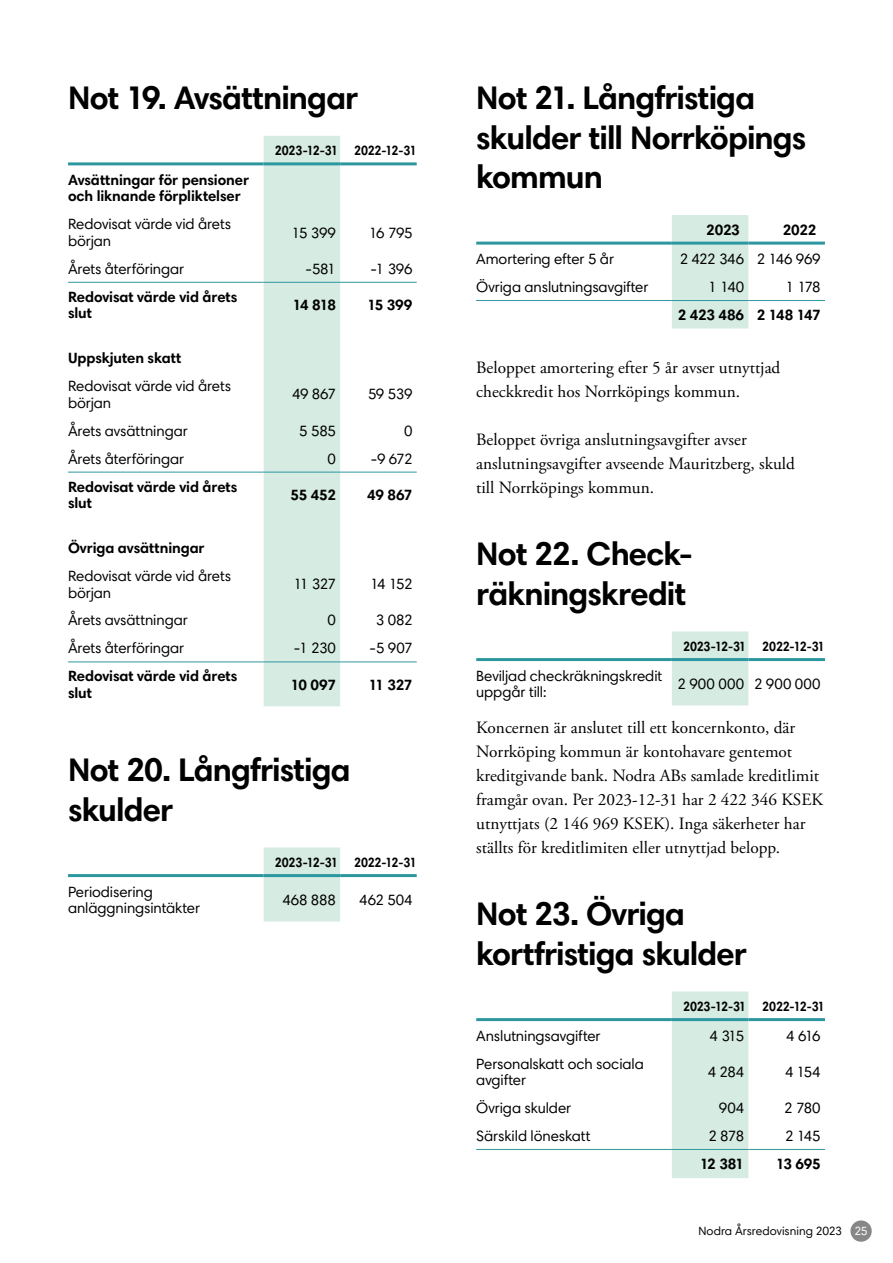
<style>
.page{position:relative;width:893px;height:1263px;background:#fff}
.page>*{position:absolute;margin:0;border:0;box-sizing:border-box;transform-origin:0 0}
.Rubrik_3__H3{font:700 33px/39.6px "Harmonia Sans Std";letter-spacing:-.025em;color:#000}
.Brödtext_inget_avstånd_före__p{font:17.25px/24px "Adobe Garamond Pro";color:#000}
.Brödtext__p{font:17.25px/24px "Adobe Garamond Pro";color:#000}
.Tabell_vänster{font:15px/16.5px "Harmonia Sans Std";letter-spacing:-.005em;color:#000}
.Tabellhuvud_vänster{font:700 15px/16.5px "Harmonia Sans Std";letter-spacing:-.005em;color:#000}
.Tabell_höger{font:15px "Harmonia Sans Std";letter-spacing:-.02em;color:#000}
.Tabellhuvud_höger{font:700 15px "Harmonia Sans Std";letter-spacing:-.02em;color:#000}
.Tabellhuvud_vänster-2{font:700 13.5px "Harmonia Sans Std";letter-spacing:-.015em;color:#000;scale:.9 1}
.t1{font:12px "Harmonia Sans Std";color:#000}
.s1{color:#fff}
</style>
<div class="page">
<div style="left:850px;top:1220px;width:22px;height:22px;background:#878787;border-radius:50%"></div>
<div style="left:672px;top:215px;width:76px;height:113px;background:#d6ebe2"></div>
<hr style="left:476px;top:300px;width:196px;height:1px;background:#2d979f">
<hr style="left:672px;top:300px;width:76px;height:1px;background:#2d979f">
<hr style="left:748px;top:300px;width:77px;height:1px;background:#2d979f">
<hr style="left:476px;top:242px;width:196px;height:3px;background:#2d979f">
<hr style="left:672px;top:242px;width:76px;height:3px;background:#2d979f">
<hr style="left:748px;top:242px;width:77px;height:3px;background:#2d979f">
<div style="left:672px;top:631px;width:76px;height:74px;background:#d6ebe2"></div>
<hr style="left:476px;top:658px;width:196px;height:3px;background:#2d979f">
<hr style="left:672px;top:658px;width:76px;height:3px;background:#2d979f">
<hr style="left:748px;top:658px;width:77px;height:3px;background:#2d979f">
<div style="left:672px;top:991px;width:76px;height:187px;background:#d6ebe2"></div>
<hr style="left:476px;top:1149px;width:196px;height:1px;background:#2d979f">
<hr style="left:672px;top:1149px;width:76px;height:1px;background:#2d979f">
<hr style="left:748px;top:1149px;width:77px;height:1px;background:#2d979f">
<hr style="left:476px;top:1018px;width:196px;height:3px;background:#2d979f">
<hr style="left:672px;top:1018px;width:76px;height:3px;background:#2d979f">
<hr style="left:748px;top:1018px;width:77px;height:3px;background:#2d979f">
<div style="left:264px;top:136px;width:76px;height:570px;background:#d6ebe2"></div>
<hr style="left:68px;top:282px;width:196px;height:1px;background:#2d979f">
<hr style="left:264px;top:282px;width:76px;height:1px;background:#2d979f">
<hr style="left:340px;top:282px;width:77px;height:1px;background:#2d979f">
<hr style="left:68px;top:162px;width:196px;height:3px;background:#2d979f">
<hr style="left:264px;top:162px;width:76px;height:3px;background:#2d979f">
<hr style="left:340px;top:162px;width:77px;height:3px;background:#2d979f">
<hr style="left:68px;top:472px;width:196px;height:1px;background:#2d979f">
<hr style="left:264px;top:472px;width:76px;height:1px;background:#2d979f">
<hr style="left:340px;top:472px;width:77px;height:1px;background:#2d979f">
<hr style="left:68px;top:661px;width:196px;height:1px;background:#2d979f">
<hr style="left:264px;top:661px;width:76px;height:1px;background:#2d979f">
<hr style="left:340px;top:661px;width:77px;height:1px;background:#2d979f">
<div style="left:264px;top:847px;width:76px;height:74px;background:#d6ebe2"></div>
<hr style="left:68px;top:874px;width:196px;height:3px;background:#2d979f">
<hr style="left:264px;top:874px;width:76px;height:3px;background:#2d979f">
<hr style="left:340px;top:874px;width:77px;height:3px;background:#2d979f">
<h3 class="Rubrik_3__H3" style="left:68px;top:77px;width:292px">Not 19. Avsättningar</h3>
<p class="Tabellhuvud_vänster-2" style="left:275px;top:142px;width:72px">2023-12-31</p>
<p class="Tabellhuvud_vänster-2" style="left:354px;top:142px;width:71px">2022-12-31</p>
<p class="Tabellhuvud_vänster" style="left:68px;top:171px;width:183px">Avsättningar för pensioner och liknande förpliktelser</p>
<p class="Tabell_vänster" style="left:68px;top:216px;width:164px">Redovisat värde vid årets början</p>
<p class="Tabell_höger" style="left:292px;top:223px;width:46px">15 399</p>
<p class="Tabell_höger" style="left:369px;top:223px;width:45px">16 795</p>
<p class="Tabell_vänster" style="left:68px;top:260px;width:118px">Årets återföringar</p>
<p class="Tabell_höger" style="left:305px;top:259px;width:32px">-581</p>
<p class="Tabell_höger" style="left:370px;top:259px;width:44px">-1 396</p>
<p class="Tabellhuvud_vänster" style="left:68px;top:288px;width:171px">Redovisat värde vid årets slut</p>
<p class="Tabellhuvud_höger" style="left:293px;top:295px;width:45px">14 818</p>
<p class="Tabellhuvud_höger" style="left:367px;top:295px;width:47px">15 399</p>
<p class="Tabellhuvud_vänster" style="left:68px;top:350px;width:115px">Uppskjuten skatt</p>
<p class="Tabell_vänster" style="left:68px;top:378px;width:164px">Redovisat värde vid årets början</p>
<p class="Tabell_höger" style="left:292px;top:385px;width:45px">49 867</p>
<p class="Tabell_höger" style="left:368px;top:385px;width:46px">59 539</p>
<p class="Tabell_vänster" style="left:68px;top:422px;width:121px">Årets avsättningar</p>
<p class="Tabell_höger" style="left:299px;top:421px;width:38px">5 585</p>
<p class="Tabell_höger" style="left:404px;top:421px;width:10px">0</p>
<p class="Tabell_vänster" style="left:68px;top:450px;width:118px">Årets återföringar</p>
<p class="Tabell_höger" style="left:327px;top:449px;width:10px">0</p>
<p class="Tabell_höger" style="left:370px;top:449px;width:44px">-9 672</p>
<p class="Tabellhuvud_vänster" style="left:68px;top:478px;width:171px">Redovisat värde vid årets slut</p>
<p class="Tabellhuvud_höger" style="left:290px;top:485px;width:47px">55 452</p>
<p class="Tabellhuvud_höger" style="left:367px;top:485px;width:47px">49 867</p>
<p class="Tabellhuvud_vänster" style="left:68px;top:539px;width:138px">Övriga avsättningar</p>
<p class="Tabell_vänster" style="left:68px;top:567px;width:164px">Redovisat värde vid årets början</p>
<p class="Tabell_höger" style="left:294px;top:575px;width:44px">11 327</p>
<p class="Tabell_höger" style="left:370px;top:575px;width:44px">14 152</p>
<p class="Tabell_vänster" style="left:68px;top:612px;width:121px">Årets avsättningar</p>
<p class="Tabell_höger" style="left:327px;top:611px;width:10px">0</p>
<p class="Tabell_höger" style="left:376px;top:611px;width:38px">3 082</p>
<p class="Tabell_vänster" style="left:68px;top:640px;width:118px">Årets återföringar</p>
<p class="Tabell_höger" style="left:294px;top:639px;width:44px">-1 230</p>
<p class="Tabell_höger" style="left:369px;top:639px;width:45px">-5 907</p>
<p class="Tabellhuvud_vänster" style="left:68px;top:668px;width:171px">Redovisat värde vid årets slut</p>
<p class="Tabellhuvud_höger" style="left:291px;top:675px;width:47px">10 097</p>
<p class="Tabellhuvud_höger" style="left:369px;top:675px;width:45px">11 327</p>
<h3 class="Rubrik_3__H3" style="left:68px;top:749px;width:284px">Not 20. Långfristiga skulder</h3>
<p class="Tabellhuvud_vänster-2" style="left:275px;top:854px;width:72px">2023-12-31</p>
<p class="Tabellhuvud_vänster-2" style="left:354px;top:854px;width:71px">2022-12-31</p>
<p class="Tabell_vänster" style="left:68px;top:883px;width:134px">Periodisering anläggningsintäkter</p>
<p class="Tabell_höger" style="left:282px;top:890px;width:55px">468 888</p>
<p class="Tabell_höger" style="left:359px;top:890px;width:55px">462 504</p>
<h3 class="Rubrik_3__H3" style="left:476px;top:77px;width:332px">Not 21. Långfristiga skulder till Norrköpings kommun</h3>
<p class="Tabellhuvud_höger" style="left:706px;top:220px;width:35px">2023</p>
<p class="Tabellhuvud_höger" style="left:783px;top:220px;width:35px">2022</p>
<p class="Tabell_vänster" style="left:476px;top:251px;width:139px">Amortering efter 5 år</p>
<p class="Tabell_höger" style="left:680px;top:250px;width:66px">2 422 346</p>
<p class="Tabell_höger" style="left:757px;top:250px;width:65px">2 146 969</p>
<p class="Tabell_vänster" style="left:476px;top:278px;width:174px">Övriga anslutningsavgifter</p>
<p class="Tabell_höger" style="left:709px;top:278px;width:37px">1 140</p>
<p class="Tabell_höger" style="left:786px;top:278px;width:36px">1 178</p>
<p class="Tabellhuvud_höger" style="left:678px;top:305px;width:68px">2 423 486</p>
<p class="Tabellhuvud_höger" style="left:757px;top:305px;width:65px">2 148 147</p>
<p class="Brödtext_inget_avstånd_före__p" style="left:476px;top:356px;width:306px">Beloppet amortering efter 5 år avser utnyttjad checkkredit hos Norrköpings kommun.</p>
<p class="Brödtext__p" style="left:476px;top:428px;width:320px">Beloppet övriga anslutningsavgifter avser anslutningsavgifter avseende Mauritzberg, skuld till Norrköpings kommun.</p>
<h3 class="Rubrik_3__H3" style="left:476px;top:533px;width:219px">Not 22. Check&shy;räkningskredit</h3>
<p class="Tabellhuvud_vänster-2" style="left:683px;top:638px;width:72px">2023-12-31</p>
<p class="Tabellhuvud_vänster-2" style="left:762px;top:638px;width:71px">2022-12-31</p>
<p class="Tabell_vänster" style="left:476px;top:667px;width:188px">Beviljad checkräkningskredit uppgår till:</p>
<p class="Tabell_höger" style="left:678px;top:674px;width:68px">2 900 000</p>
<p class="Tabell_höger" style="left:754px;top:674px;width:68px">2 900 000</p>
<p class="Brödtext_inget_avstånd_före__p" style="left:476px;top:716px;width:348px">Koncernen är anslutet till ett koncernkonto, där Norrköping kommun är kontohavare gentemot kreditgivande bank. Nodra ABs samlade kreditlimit framgår ovan. Per 2023-12-31 har 2 422 346 KSEK utnyttjats (2 146 969 KSEK). Inga säkerheter har ställts för kreditlimiten eller utnyttjad belopp.</p>
<h3 class="Rubrik_3__H3" style="left:476px;top:893px;width:272px">Not 23. Övriga kortfristiga skulder</h3>
<p class="Tabellhuvud_vänster-2" style="left:683px;top:998px;width:72px">2023-12-31</p>
<p class="Tabellhuvud_vänster-2" style="left:762px;top:998px;width:71px">2022-12-31</p>
<p class="Tabell_vänster" style="left:476px;top:1027px;width:126px">Anslutningsavgifter</p>
<p class="Tabell_höger" style="left:709px;top:1026px;width:36px">4 315</p>
<p class="Tabell_höger" style="left:786px;top:1026px;width:36px">4 616</p>
<p class="Tabell_vänster" style="left:476px;top:1055px;width:169px">Personalskatt och sociala avgifter</p>
<p class="Tabell_höger" style="left:708px;top:1062px;width:38px">4 284</p>
<p class="Tabell_höger" style="left:785px;top:1062px;width:37px">4 154</p>
<p class="Tabell_vänster" style="left:476px;top:1099px;width:97px">Övriga skulder</p>
<p class="Tabell_höger" style="left:719px;top:1098px;width:27px">904</p>
<p class="Tabell_höger" style="left:784px;top:1098px;width:38px">2 780</p>
<p class="Tabell_vänster" style="left:476px;top:1127px;width:116px">Särskild löneskatt</p>
<p class="Tabell_höger" style="left:708px;top:1126px;width:37px">2 878</p>
<p class="Tabell_höger" style="left:785px;top:1126px;width:37px">2 145</p>
<p class="Tabellhuvud_höger" style="left:700px;top:1155px;width:46px">12 381</p>
<p class="Tabellhuvud_höger" style="left:776px;top:1155px;width:46px">13 695</p>
<p class="t1" style="left:698px;top:1224px;width:171px">Nodra Årsredovisning 2023 <span class="s1">25</span></p>
</div>
